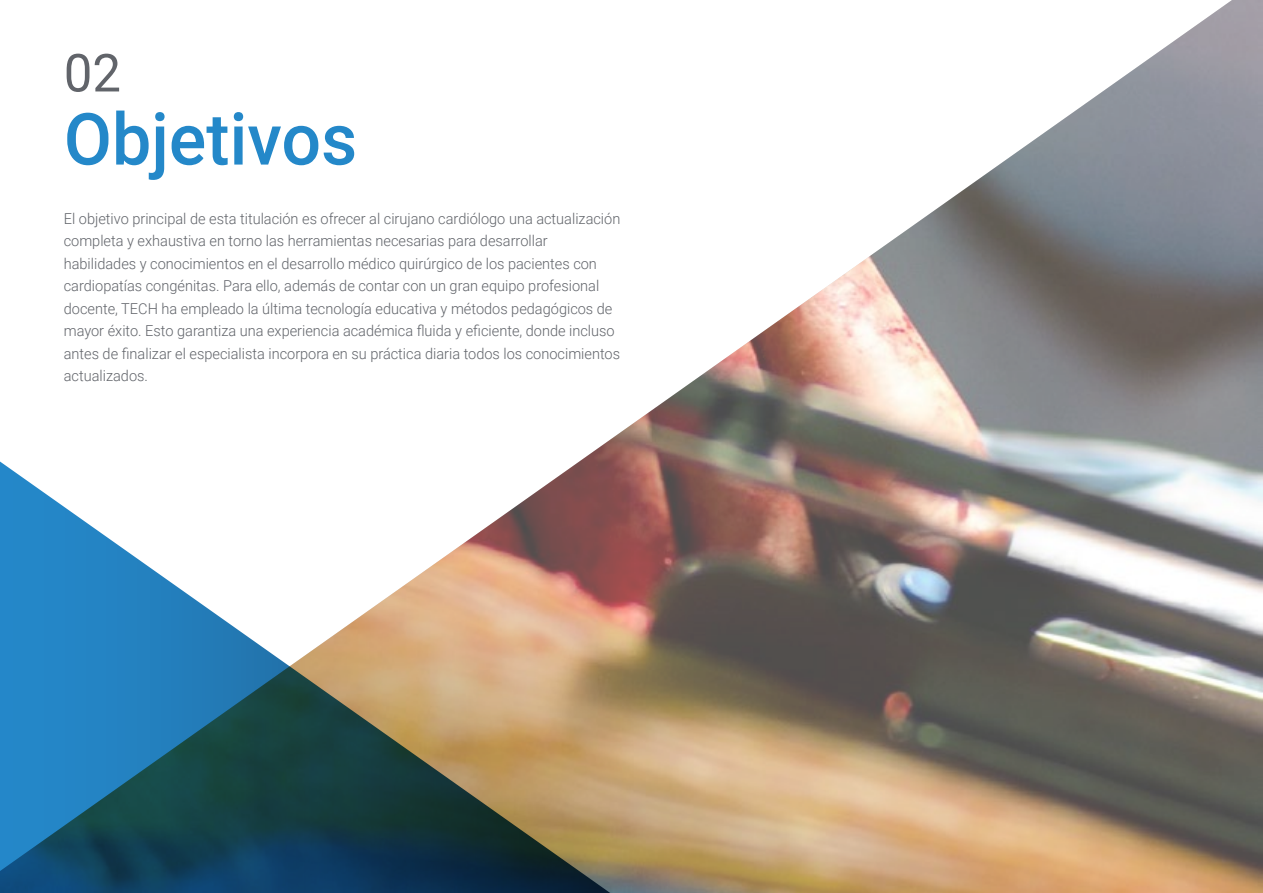
<style>
.page{position:relative;width:1263px;height:893px;background:#fff}
.page>*{position:absolute;margin:0;border:0;box-sizing:border-box;transform-origin:0 0}
.t1{font:500 72px "Roboto";color:#2488c9}
.t2{font:52.5px "Roboto";color:#61646a}
.t3{font:300 15px/22.5px "Roboto";color:#61646a}
</style>
<div class="page">
<img style="left:601px;top:0;width:662px;height:893px">
<svg style="left:0;top:446px;width:640px;height:447px"></svg>
<h2 class="t2" style="left:64px;top:36px;width:59px">02</h2>
<h1 class="t1" style="left:64px;top:89px;width:295px">Objetivos</h1>
<p class="t3" style="left:64px;top:207px;width:558px">El objetivo principal de esta titulación es ofrecer al cirujano cardiólogo una actualización completa y exhaustiva en torno las herramientas necesarias para desarrollar habilidades y conocimientos en el desarrollo médico quirúrgico de los pacientes con cardiopatías congénitas. Para ello, además de contar con un gran equipo profesional docente, TECH ha empleado la última tecnología educativa y métodos pedagógicos de mayor éxito. Esto garantiza una experiencia académica fluida y eficiente, donde incluso antes de finalizar el especialista incorpora en su práctica diaria todos los conocimientos actualizados.</p>
</div>
